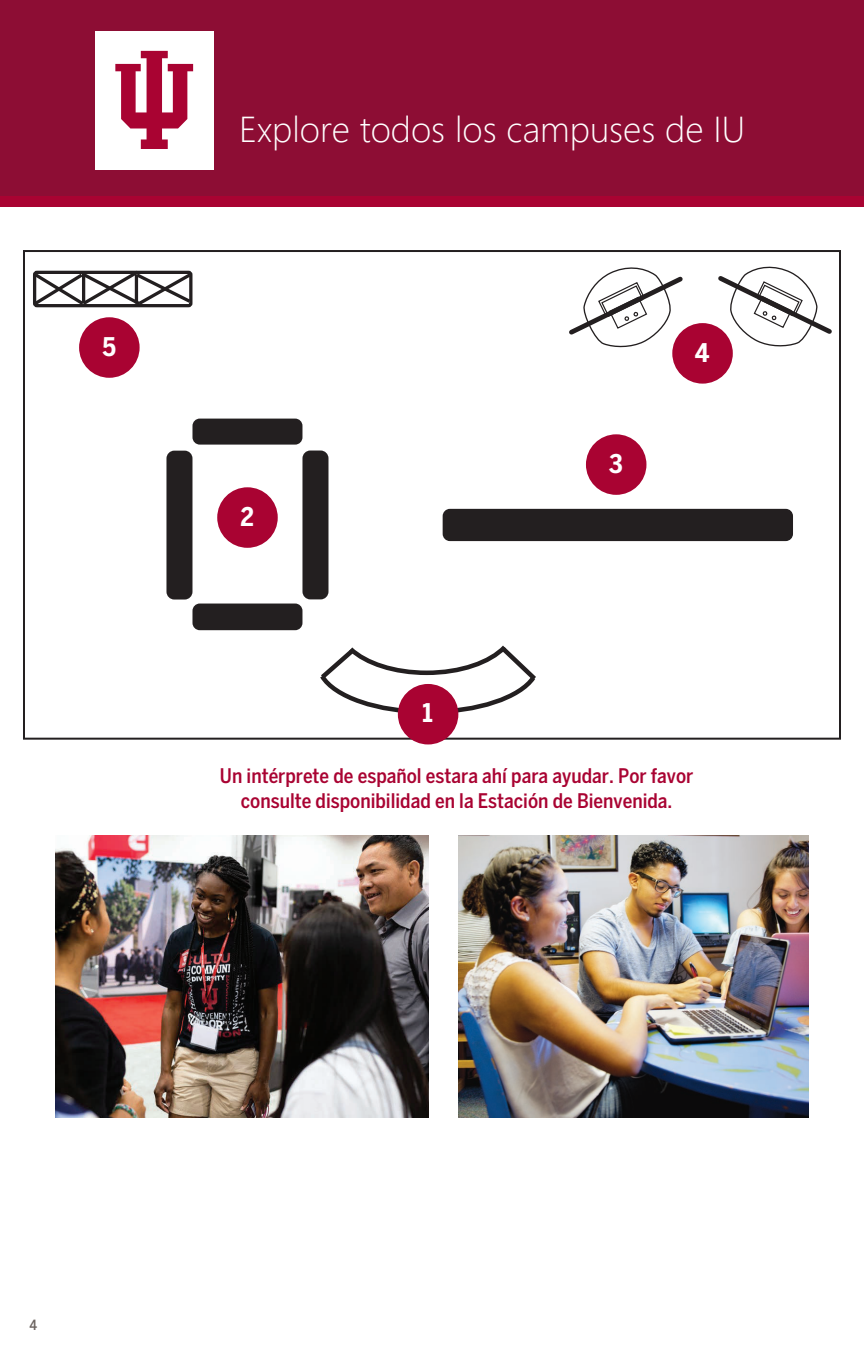
<style>
.page{position:relative;width:864px;height:1368px;background:#fff}
.page>*{position:absolute;margin:0;border:0;box-sizing:border-box;transform-origin:0 0}
.t1{font:300 36px "Yu Gothic UI";color:#fff}
.t2{font:700 25.6px "Benton Sans Cond";color:#fff}
.t3{font:500 20px/24.6px "Benton Sans Cond";color:#a90332;text-align:center}
.t4{font:500 14px "Benton Sans Cond";color:#6d6561}
</style>
<div class="page">
<div style="left:0;top:0;width:864px;height:202px;background:#8d0d34"></div>
<div style="left:0;top:196px;width:864px;height:11px;background:#a90332"></div>
<div style="left:95px;top:31px;width:119px;height:139px;background:#fff"></div>
<svg style="left:115px;top:51px;width:78px;height:98px"></svg>
<img style="left:55px;top:836px;width:374px;height:282px">
<img style="left:458px;top:836px;width:351px;height:282px">
<svg style="left:320px;top:645px;width:216px;height:71px"></svg>
<svg style="left:33px;top:270px;width:160px;height:38px"></svg>
<div style="left:672px;top:323px;width:61px;height:61px;background:#a90332;border-radius:50%"></div>
<div style="left:79px;top:317px;width:61px;height:61px;background:#a90332;border-radius:50%"></div>
<div style="left:217px;top:487px;width:61px;height:61px;background:#a90332;border-radius:50%"></div>
<div style="left:192px;top:603px;width:110px;height:27px;background:#231f20;border-radius:7px"></div>
<div style="left:192px;top:419px;width:110px;height:26px;background:#231f20;border-radius:7px"></div>
<div style="left:166px;top:451px;width:26px;height:148px;background:#231f20;border-radius:8px"></div>
<div style="left:586px;top:434px;width:60px;height:61px;background:#a90332;border-radius:50%"></div>
<div style="left:398px;top:684px;width:60px;height:60px;background:#a90332;border-radius:50%"></div>
<svg style="left:569px;top:267px;width:118px;height:82px"></svg>
<svg style="left:714px;top:266px;width:118px;height:83px"></svg>
<div style="left:302px;top:450px;width:26px;height:149px;background:#231f20;border-radius:8px"></div>
<div style="left:443px;top:509px;width:350px;height:32px;background:#231f20;border-radius:7px"></div>
<p class="t1" style="left:239px;top:95px;width:507px">Explore todos los campuses de IU</p>
<p class="t2" style="left:102px;top:331px;width:15px">5</p>
<p class="t2" style="left:695px;top:337px;width:16px">4</p>
<p class="t2" style="left:240px;top:501px;width:15px">2</p>
<p class="t2" style="left:423px;top:696px;width:12px">1</p>
<p class="t2" style="left:609px;top:448px;width:15px">3</p>
<p class="t3" style="left:220px;top:764px;width:475px">Un intérprete de español estara ahí para ayudar. Por favor consulte disponibilidad en la Estación de Bienvenida.</p>
<p class="t4" style="left:30px;top:1316px;width:9px">4</p>
</div>
